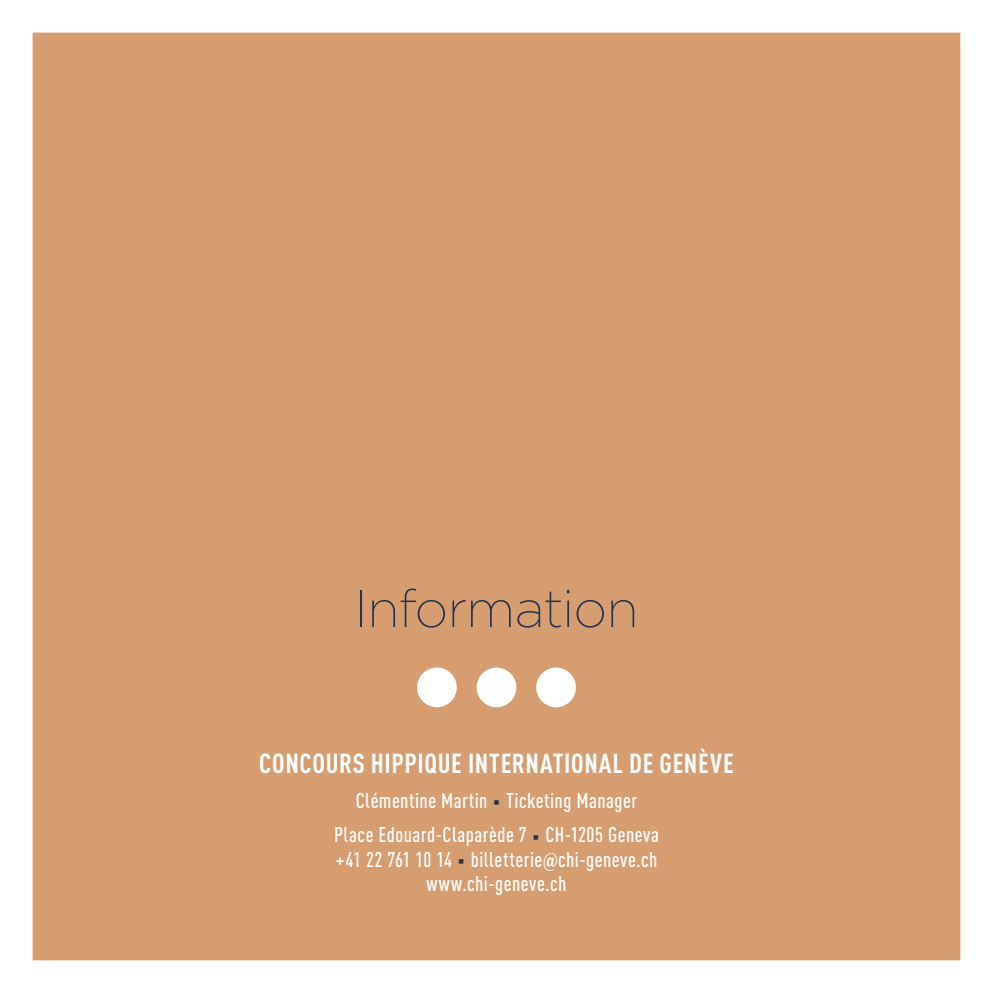
<style>
.page{position:relative;width:993px;height:993px;background:#fff}
.page>*{position:absolute;margin:0;border:0;box-sizing:border-box;transform-origin:0 0}
.t1{font:200 52.5px "Gotham HTF";letter-spacing:-.015em;color:#25344e}
.t2{font:700 condensed 27.12px "DIN Pro";letter-spacing:.025em;color:#fff}
.t3{font:500 condensed 21px/34.5px "DIN Pro";letter-spacing:.02em;color:#fff;text-align:center}
.s1{font-size:31.5px;color:#25344e}
.s2{font-family:"Gotham HTF"}
</style>
<div class="page">
<div style="left:32px;top:32px;width:929px;height:929px;background:#d59d70"></div>
<div style="left:417px;top:667px;width:39px;height:40px;background:#fff;border-radius:50%"></div>
<div style="left:476px;top:667px;width:40px;height:40px;background:#fff;border-radius:50%"></div>
<div style="left:536px;top:667px;width:39px;height:40px;background:#fff;border-radius:50%"></div>
<h1 class="t1" style="left:354px;top:580px;width:285px">Information</h1>
<p class="t2" style="left:259px;top:747px;width:476px">CONCOURS HIPPIQUE INTERNATIONAL DE GENÈVE</p>
<p class="t3" style="left:334px;top:782px;width:326px">Clémentine Martin <span class="s1">·</span> Ticketing Manager<br>Place Edouard-Claparède 7 <span class="s1">·</span> CH-1205 Geneva</p>
<p class="t3" style="left:335px;top:846px;width:323px;line-height:24.5px">+41 22 761 10 14 <span class="s1">·</span> billetterie<span class="s2">@</span>chi-geneve.ch www.chi-geneve.ch</p>
</div>
